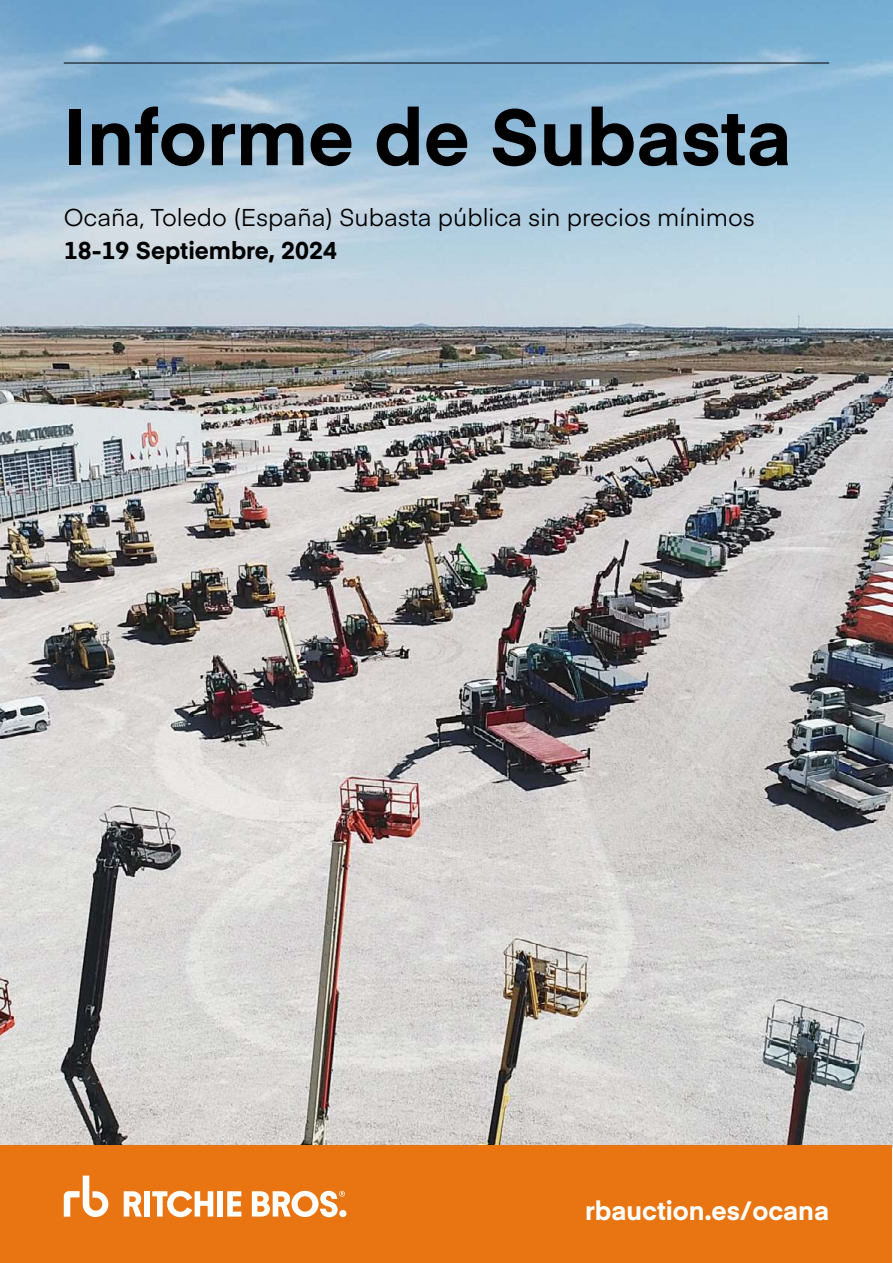
<style>
.page{position:relative;width:893px;height:1263px;background:#fff}
.page>*{position:absolute;margin:0;border:0;box-sizing:border-box;transform-origin:0 0}
.t1{font:700 78.15px "Eina 01";color:#000}
.t2{font:700 26.1px "Eina 01";color:#fff}
.t3{font:24px "Eina 01";color:#000}
.t4{font:700 24px "Eina 01";color:#000}
</style>
<div class="page">
<img style="left:0;top:0;width:893px;height:1148px">
<div style="left:1px;top:1145px;width:891px;height:118px;background:#e87511"></div>
<hr style="left:64px;top:63px;width:765px;height:1px;background:#000">
<svg style="left:64px;top:1175px;width:45px;height:42px"></svg>
<svg style="left:124px;top:1191px;width:223px;height:27px"></svg>
<h1 class="t1" style="left:64px;top:79px;width:729px">Informe de Subasta</h1>
<p class="t3" style="left:64px;top:200px;width:693px">Ocaña, Toledo (España) Subasta pública sin precios mínimos</p>
<p class="t4" style="left:64px;top:233px;width:275px">18-19 Septiembre, 2024</p>
<p class="t2" style="left:585px;top:1192px;width:245px">rbauction.es/ocana</p>
</div>
